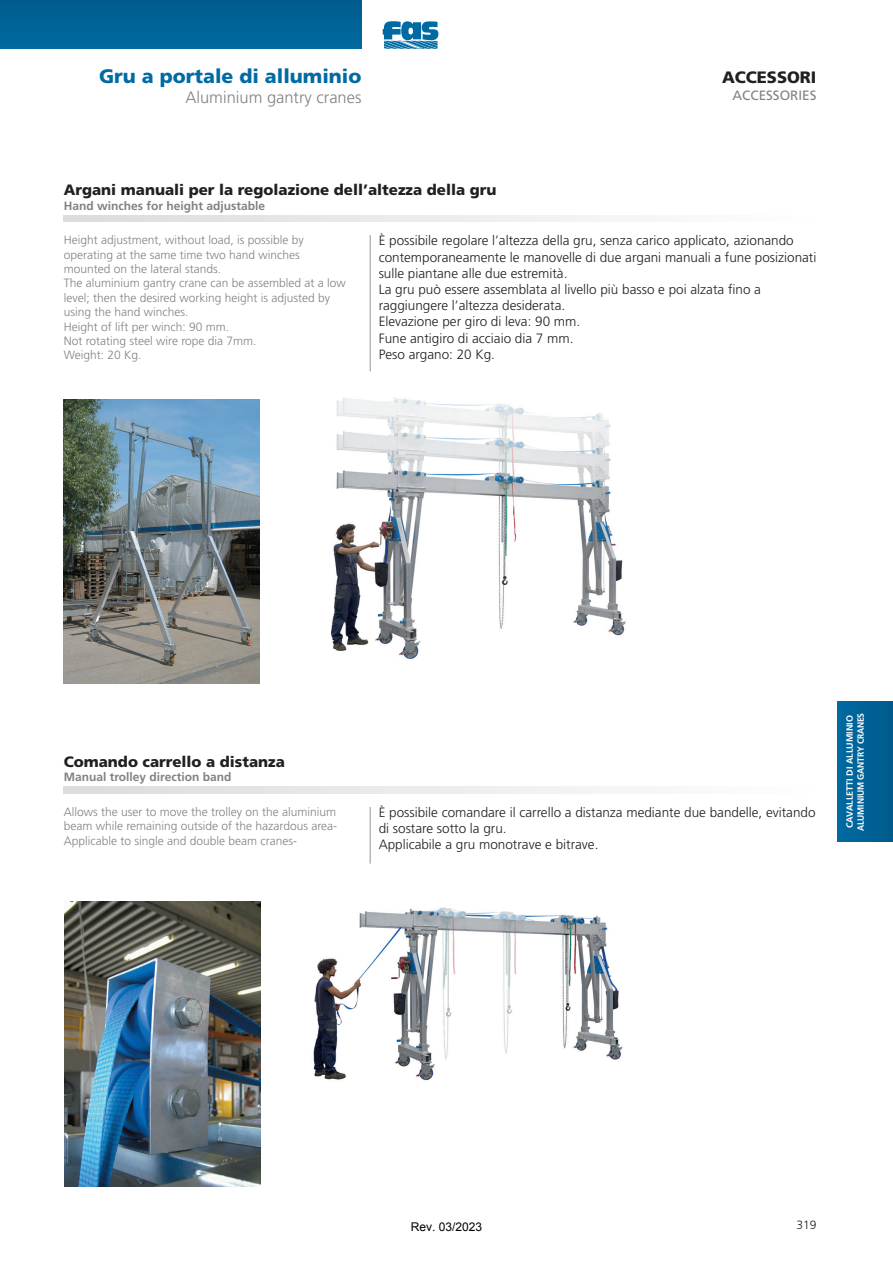
<style>
.page{position:relative;width:893px;height:1263px;background:#fff}
.page>*{position:absolute;margin:0;border:0;box-sizing:border-box;transform-origin:0 0}
.t1{font:900 19.5px "Frutiger";color:#006ba3}
.t2{font:300 16.5px "Frutiger";color:#808285}
.t3{font:900 16.5px "Frutiger";color:#231f20}
.t4{font:900 15px "Frutiger";color:#231f20}
.t5{font:300 13.5px/16.2px "Frutiger";color:#231f20}
.t6{font:13.5px "Frutiger";color:#808285}
.t7{font:300 12px/14.4px "Frutiger";color:#808285}
.t8{font:700 12px "Frutiger";color:#808285}
.t9{font:12px "Arial";color:#000}
.t10{font:300 12px "Frutiger";color:#231f20}
.t11{font:700 9px/10.8px "Frutiger";letter-spacing:-.015em;color:#fff}
</style>
<div class="page">
<img style="left:332px;top:397px;width:294px;height:262px">
<img style="left:313px;top:907px;width:310px;height:174px">
<svg style="left:383px;top:21px;width:55px;height:28px;background:#4693bc"></svg>
<div style="left:0;top:0;width:361px;height:49px;background:#006297"></div>
<svg style="left:64px;top:215px;width:552px;height:6px"></svg>
<svg style="left:64px;top:787px;width:552px;height:6px"></svg>
<hr style="left:370px;top:235px;width:1px;height:136px;background:#939598">
<hr style="left:370px;top:807px;width:1px;height:57px;background:#939598">
<img style="left:64px;top:399px;width:195px;height:285px">
<img style="left:65px;top:901px;width:195px;height:285px">
<div style="left:838px;top:702px;width:55px;height:140px;background:#006297"></div>
<h1 class="t1" style="left:99px;top:65px;width:264px">Gru a portale di alluminio</h1>
<p class="t2" style="left:185px;top:88px;width:178px">Aluminium gantry cranes</p>
<p class="t4" style="left:64px;top:181px;width:434px">Argani manuali per la regolazione dell’altezza della gru</p>
<p class="t8" style="left:64px;top:198px;width:203px">Hand winches for height adjustable</p>
<p class="t3" style="left:722px;top:68px;width:96px">ACCESSORI</p>
<p class="t6" style="left:732px;top:87px;width:86px">ACCESSORIES</p>
<p class="t7" style="left:64px;top:233px;width:284px">Height adjustment, without load, is possible by operating at the same time two hand winches mounted on the lateral stands.<br>The aluminium gantry crane can be assembled at a low level; then the desired working height is adjusted by using the hand winches.<br>Height of lift per winch: 90 mm.<br>Not rotating steel wire rope dia 7mm.<br>Weight: 20 Kg.</p>
<p class="t5" style="left:379px;top:233px;width:439px">È possibile regolare l’altezza della gru, senza carico applicato, azionando contemporaneamente le manovelle di due argani manuali a fune posizionati sulle piantane alle due estremità.<br>La gru può essere assemblata al livello più basso e poi alzata fino a raggiungere l’altezza desiderata.<br>Elevazione per giro di leva: 90 mm.<br>Fune antigiro di acciaio dia 7 mm.<br>Peso argano: 20 Kg.</p>
<p class="t4" style="left:64px;top:753px;width:223px">Comando carrello a distanza</p>
<p class="t8" style="left:64px;top:770px;width:169px">Manual trolley direction band</p>
<p class="t7" style="left:64px;top:805px;width:275px;text-align:justify">Allows the user to move the trolley on the aluminium beam while remaining outside of the hazardous area-Applicable to single and double beam cranes-</p>
<p class="t5" style="left:379px;top:804px;width:438px">È possibile comandare il carrello a distanza mediante due bandelle, evitando di sostare sotto la gru.<br>Applicabile a gru monotrave e bitrave.</p>
<p class="t11" style="left:844px;top:831px;width:119px;rotate:-90deg">CAVALLETTI DI ALLUMINIO<br>ALUMINIUM GANTRY CRANES</p>
<p class="t9" style="left:411px;top:1219px;width:73px">Rev. 03/2023</p>
<p class="t10" style="left:796px;top:1218px;width:22px">319</p>
</div>
